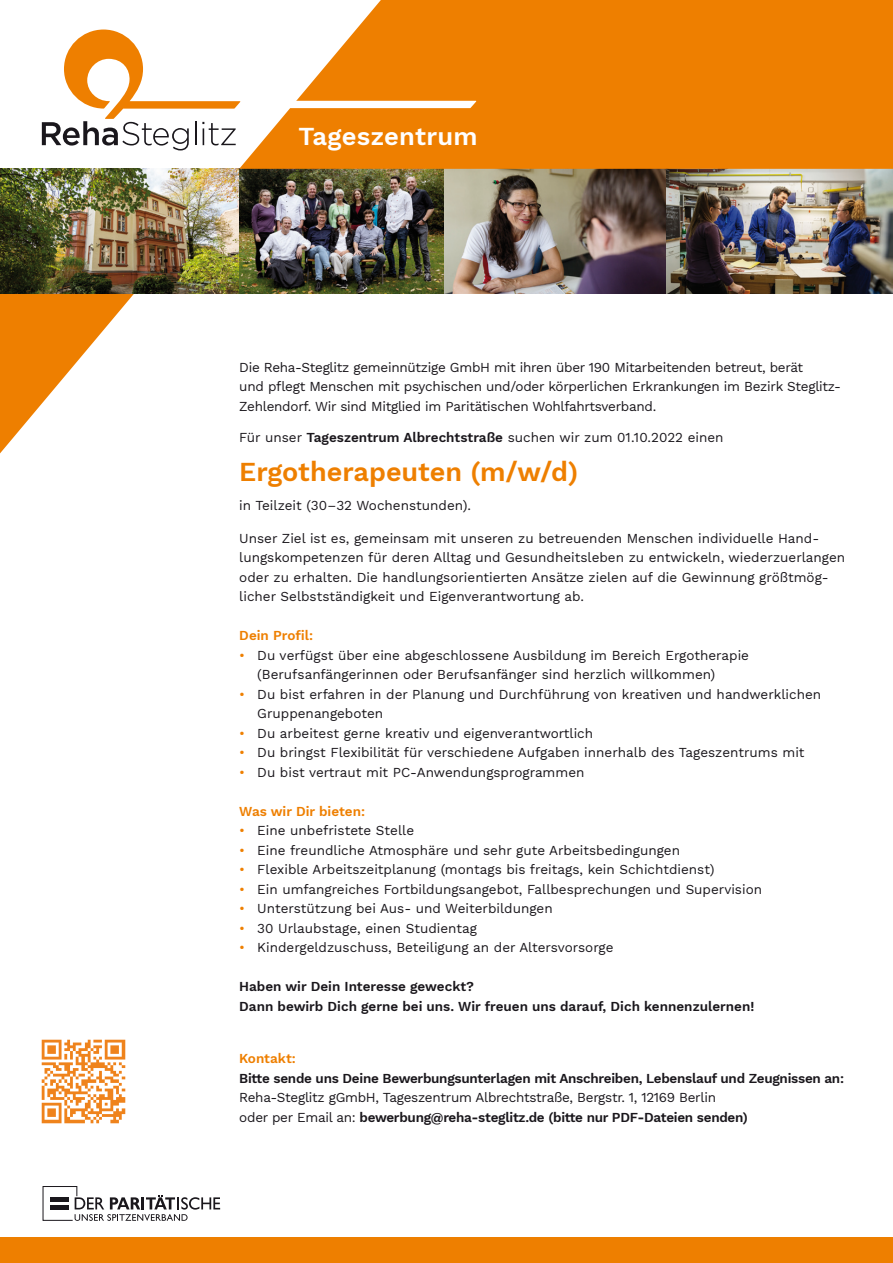
<style>
.page{position:relative;width:893px;height:1263px;background:#fff}
.page>*{position:absolute;margin:0;border:0;box-sizing:border-box;transform-origin:0 0}
.t1{font:600 27px "Work Sans";color:#ee7f00}
.Fließtext{font:600 25.5px "Work Sans";letter-spacing:.01em;color:#fff}
.t2{font:13.5px/19.5px "Work Sans";color:#1a171c}
.t3{font:13.5px/19.5px "Work Sans";letter-spacing:-.02em;color:#1a171c}
.t4{font:600 13.5px "Work Sans";letter-spacing:-.02em;color:#1a171c}
.t5{font:600 13.5px "Work Sans";color:#1a171c}
.t6{font:600 13.5px "Work Sans";color:#ee7f00}
.s1{font-weight:600}
.s2{color:#ee7f00}
.s3{font-weight:400}
</style>
<div class="page">
<img style="left:0;top:169px;width:667px;height:124px">
<svg style="left:0;top:291px;width:136px;height:162px"></svg>
<div style="left:0;top:1237px;width:893px;height:26px;background:#ee7f00"></div>
<svg style="left:43px;top:1186px;width:177px;height:35px"></svg>
<img style="left:667px;top:169px;width:226px;height:124px">
<div style="left:239px;top:0;width:654px;height:169px;background:#ee7f00"></div>
<svg style="left:42px;top:30px;width:434px;height:120px"></svg>
<img style="left:42px;top:1040px;width:83px;height:83px">
<p class="Fließtext" style="left:298px;top:117px;width:181px">Tageszentrum</p>
<p class="t3" style="left:239px;top:357px;width:603px">Die Reha-Steglitz gemeinnützige GmbH mit ihren über 190 Mitarbeitenden betreut, berät<br>und pflegt Menschen mit psychischen und/oder körperlichen Erkrankungen im Bezirk Steglitz-<br>Zehlendorf. Wir sind Mitglied im Paritätischen Wohlfahrtsverband.</p>
<p class="t2" style="left:239px;top:427px;width:486px">Für unser <span class="s1">Tageszentrum Albrechtstraße</span> suchen wir zum 01.10.2022 einen</p>
<p class="t1" style="left:239px;top:452px;width:341px">Ergotherapeuten (m/w/d)</p>
<p class="t2" style="left:239px;top:495px;width:233px">in Teilzeit (30–32 Wochenstunden).</p>
<p class="t2" style="left:239px;top:528px;width:607px">Unser Ziel ist es, gemeinsam mit unseren zu betreuenden Menschen individuelle Hand&shy;lungskompetenzen für deren Alltag und Gesundheitsleben zu entwickeln, wiederzuerlangen oder zu erhalten. Die handlungsorientierten Ansätze zielen auf die Gewinnung größtmög&shy;licher Selbstständigkeit und Eigenverantwortung ab.</p>
<p class="t6" style="left:239px;top:625px;width:75px">Dein Profil:</p>
<p class="t2" style="left:239px;top:645px;width:511px"><span class="s2">•</span> Du verfügst über eine abgeschlossene Ausbildung im Bereich Ergotherapie</p>
<p class="t2" style="left:257px;top:664px;width:459px">(Berufsanfängerinnen oder Berufsanfänger sind herzlich willkommen)</p>
<p class="t2" style="left:257px;top:684px;width:565px;text-indent:-18px"><span class="s2">•</span> Du bist erfahren in der Planung und Durchführung von kreativen und handwerklichen<br>Gruppenangeboten</p>
<p class="t2" style="left:239px;top:723px;width:355px"><span class="s2">•</span> Du arbeitest gerne kreativ und eigenverantwortlich</p>
<p class="t2" style="left:239px;top:742px;width:567px"><span class="s2">•</span> Du bringst Flexibilität für verschiedene Aufgaben innerhalb des Tageszentrums mit</p>
<p class="t2" style="left:239px;top:762px;width:347px"><span class="s2">•</span> Du bist vertraut mit PC-Anwendungsprogrammen</p>
<p class="t6" style="left:239px;top:801px;width:127px">Was wir Dir bieten:</p>
<p class="t2" style="left:239px;top:820px;width:176px"><span class="s2">•</span> Eine unbefristete Stelle</p>
<p class="t2" style="left:239px;top:840px;width:442px"><span class="s2">•</span> Eine freundliche Atmosphäre und sehr gute Arbeitsbedingungen</p>
<p class="t2" style="left:239px;top:859px;width:477px"><span class="s2">•</span> Flexible Arbeitszeitplanung (montags bis freitags, kein Schichtdienst)</p>
<p class="t2" style="left:239px;top:879px;width:524px"><span class="s2">•</span> Ein umfangreiches Fortbildungsangebot, Fallbesprechungen und Supervision</p>
<p class="t2" style="left:239px;top:898px;width:315px"><span class="s2">•</span> Unterstützung bei Aus- und Weiterbildungen</p>
<p class="t2" style="left:239px;top:918px;width:239px"><span class="s2">•</span> 30 Urlaubstage, einen Studientag</p>
<p class="t2" style="left:239px;top:937px;width:376px"><span class="s2">•</span> Kindergeldzuschuss, Beteiligung an der Altersvorsorge</p>
<p class="t5" style="left:239px;top:976px;width:236px">Haben wir Dein Interesse geweckt?</p>
<p class="t5" style="left:239px;top:996px;width:516px">Dann bewirb Dich gerne bei uns. Wir freuen uns darauf, Dich kennenzulernen!</p>
<p class="t6" style="left:239px;top:1048px;width:58px">Kontakt:</p>
<p class="t4" style="left:239px;top:1068px;width:606px">Bitte sende uns Deine Bewerbungsunterlagen mit Anschreiben, Lebenslauf und Zeugnissen an:</p>
<p class="t3" style="left:239px;top:1087px;width:478px">Reha-Steglitz gGmbH, Tageszentrum Albrechtstraße, Bergstr. 1, 12169 Berlin</p>
<p class="t4" style="left:239px;top:1107px;width:510px"><span class="s3">oder per Email an:</span> bewerbung@reha-steglitz.de (bitte nur PDF-Dateien senden)</p>
</div>
